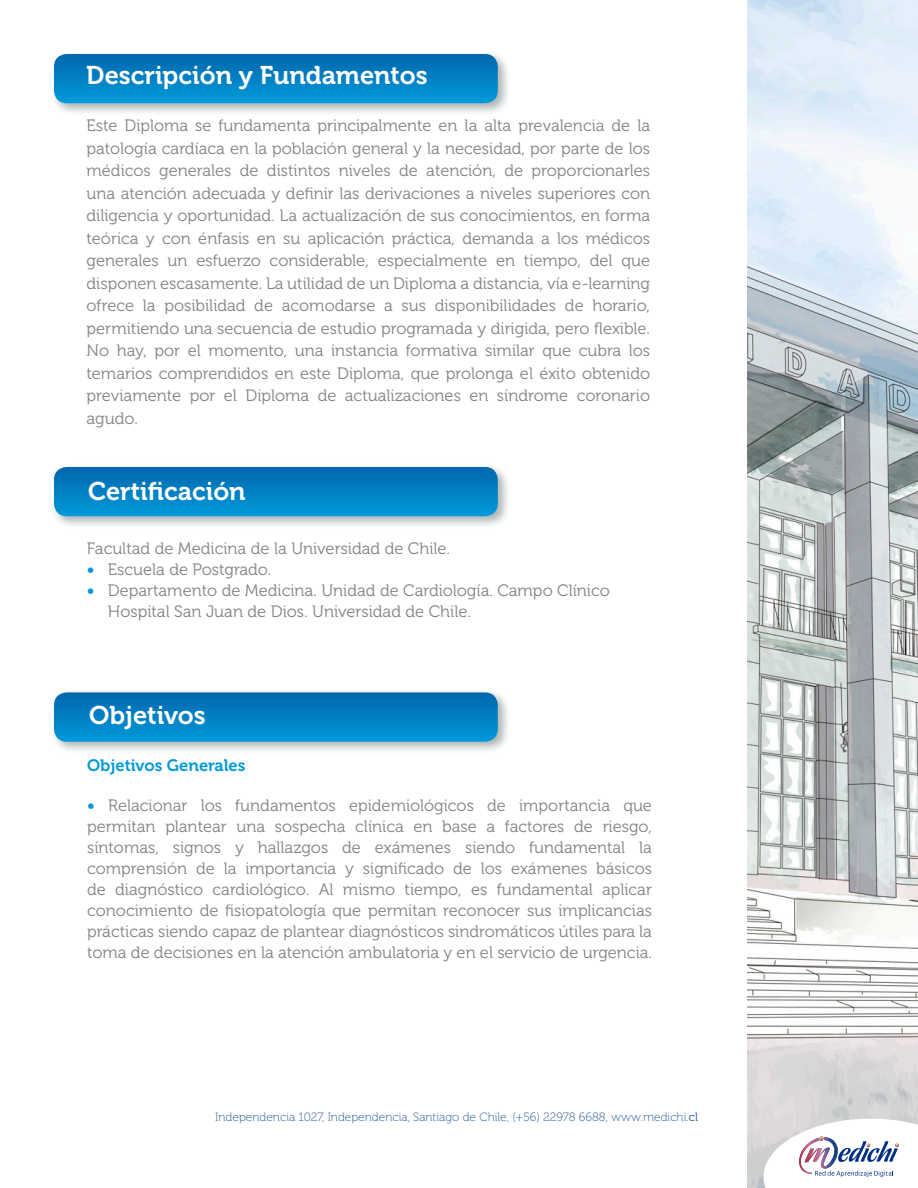
<style>
.page{position:relative;width:918px;height:1188px;background:#fff}
.page>*{position:absolute;margin:0;border:0;box-sizing:border-box;transform-origin:0 0}
.t1{font:25.5px "Museo 700";color:#fff}
.t2{font:16.5px/22.5px "Museo 300";color:#808285;text-align:justify}
.t3{font:16.5px "Museo 700";color:#009ada}
.t4{font:12px "Museo 100";color:#1f5791}
.s1{font-family:"Museo 700";color:#009ada}
.s2{font-family:"Museo 300"}
</style>
<div class="page">
<img style="left:748px;top:0;width:170px;height:1188px">
<svg style="left:764px;top:1119px;width:154px;height:69px"></svg>
<div style="left:50px;top:50px;width:460px;height:66px;background:#929c9d;opacity:.75"></div>
<svg style="left:54px;top:54px;width:444px;height:49px;background:#0180c3"></svg>
<div style="left:50px;top:463px;width:460px;height:66px;background:#929c9d;opacity:.75"></div>
<svg style="left:54px;top:467px;width:444px;height:49px;background:#0180c3"></svg>
<div style="left:50px;top:689px;width:460px;height:66px;background:#929c9d;opacity:.75"></div>
<svg style="left:54px;top:692px;width:444px;height:50px;background:#0482c4"></svg>
<p class="t1" style="left:86px;top:61px;width:343px">Descripción y Fundamentos</p>
<p class="t2" style="left:87px;top:115px;width:565px">Este Diploma se fundamenta principalmente en la alta prevalencia de la patología cardíaca en la población general y la necesidad, por parte de los médicos generales de distintos niveles de atención, de proporcionarles una atención adecuada y definir las derivaciones a niveles superiores con diligencia y oportunidad. La actualización de sus conocimientos, en forma teórica y con énfasis en su aplicación práctica, demanda a los médicos generales un esfuerzo considerable, especialmente en tiempo, del que disponen escasamente. La utilidad de un Diploma a distancia, vía e-learning ofrece la posibilidad de acomodarse a sus disponibilidades de horario, permitiendo una secuencia de estudio programada y dirigida, pero flexible.<br>No hay, por el momento, una instancia formativa similar que cubra los temarios comprendidos en este Diploma, que prolonga el éxito obtenido previamente por el Diploma de actualizaciones en síndrome coronario agudo.</p>
<p class="t1" style="left:88px;top:477px;width:159px">Certificación</p>
<p class="t2" style="left:87px;top:537px;width:365px">Facultad de Medicina de la Universidad de Chile.</p>
<p class="t2" style="left:87px;top:558px;width:186px"><span class="s1">•</span> Escuela de Postgrado.</p>
<p class="t2" style="left:87px;top:579px;width:524px"><span class="s1">•</span> Departamento de Medicina. Unidad de Cardiología. Campo Clínico</p>
<p class="t2" style="left:108px;top:600px;width:365px">Hospital San Juan de Dios. Universidad de Chile.</p>
<p class="t1" style="left:89px;top:701px;width:118px">Objetivos</p>
<p class="t3" style="left:87px;top:756px;width:160px">Objetivos Generales</p>
<p class="t2" style="left:87px;top:796px;width:566px;line-height:21px"><span class="s1">•</span> Relacionar los fundamentos epidemiológicos de importancia que permitan plantear una sospecha clínica en base a factores de riesgo, síntomas, signos y hallazgos de exámenes siendo fundamental la comprensión de la importancia y significado de los exámenes básicos de diagnóstico cardiológico. Al mismo tiempo, es fundamental aplicar conocimiento de fisiopatología que permitan reconocer sus implicancias prácticas siendo capaz de plantear diagnósticos sindromáticos útiles para la toma de decisiones en la atención ambulatoria y en el servicio de urgencia.</p>
<p class="t4" style="left:215px;top:1111px;width:484px">Independencia 1027, Independencia, Santiago de Chile, (+56) 22978 6688, www.medichi.<span class="s2">cl</span></p>
</div>
